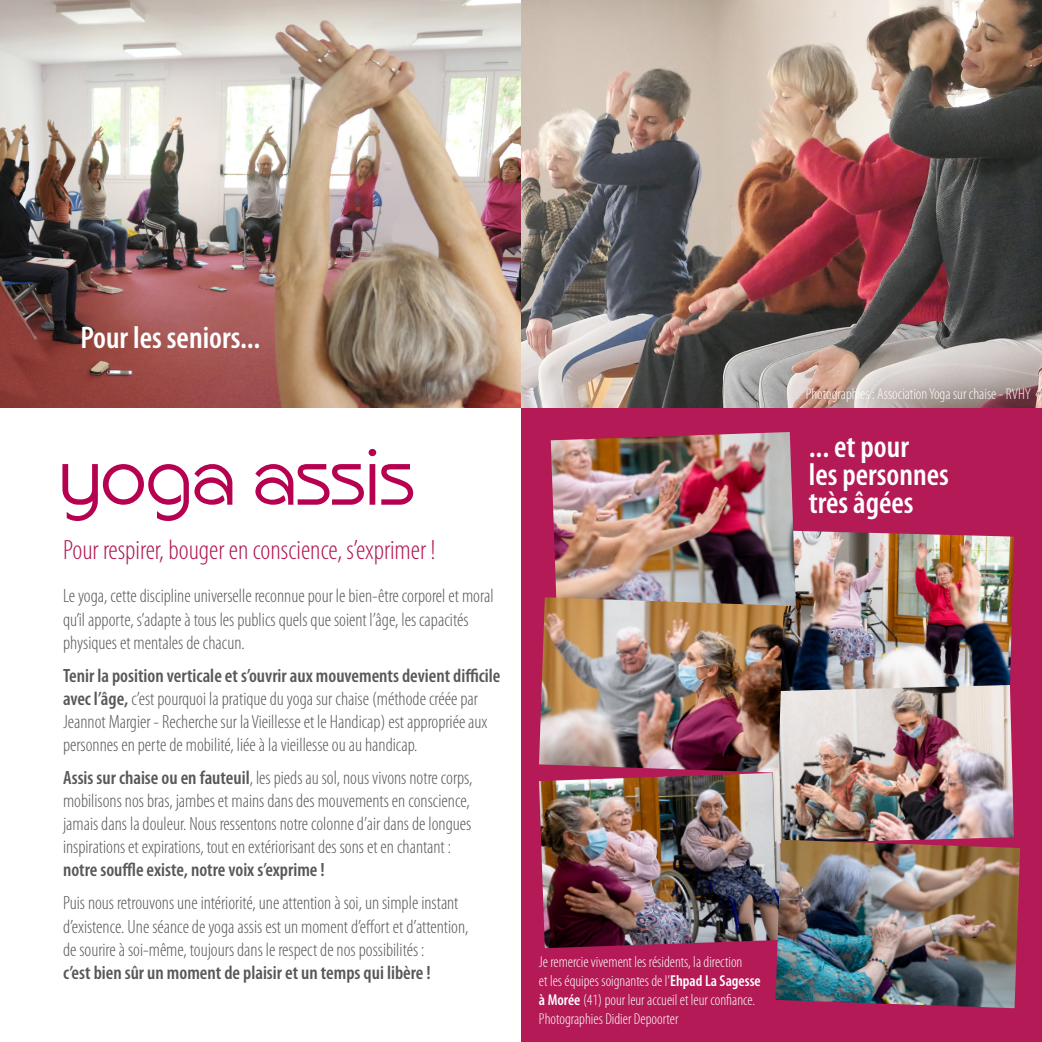
<style>
.page{position:relative;width:1042px;height:1042px;background:#fff}
.page>*{position:absolute;margin:0;border:0;box-sizing:border-box;transform-origin:0 0}
.t1{font:600 condensed 31.5px/28px "Myriad Pro";color:#fff}
.t2{font:300 condensed 28px "Myriad Pro";color:#b21955}
.t3{font:300 condensed 19.25px/23.1px "Myriad Pro";color:#57585a}
.t4{font:300 condensed 15.75px/18.9px "Myriad Pro";color:#fff}
.s1{font-weight:600}
</style>
<div class="page">
<div style="left:521px;top:397px;width:521px;height:645px;background:#b31a56"></div>
<img style="left:539px;top:597px;width:236px;height:351px">
<img style="left:770px;top:530px;width:244px;height:174px">
<img style="left:771px;top:685px;width:243px;height:158px">
<svg style="left:62px;top:464px;width:170px;height:57px"></svg>
<svg style="left:255px;top:449px;width:158px;height:56px"></svg>
<img style="left:0;top:0;width:1042px;height:407px">
<img style="left:775px;top:839px;width:245px;height:169px">
<img style="left:551px;top:432px;width:245px;height:182px">
<p class="t1" style="left:80px;top:323px;width:182px">Pour les seniors...</p>
<p class="t2" style="left:63px;top:533px;width:374px">Pour respirer, bouger en conscience, s’exprimer !</p>
<p class="t3" style="left:63px;top:584px;width:432px">Le yoga, cette discipline universelle reconnue pour le bien-être corporel et moral qu’il apporte, s’adapte à tous les publics quels que soient l’âge, les capacités physiques et mentales de chacun.</p>
<p class="t3" style="left:63px;top:663px;width:439px"><span class="s1">Tenir la position verticale et s’ouvrir aux mouvements devient difficile avec l’âge,</span> c’est pourquoi la pratique du yoga sur chaise (méthode créée par Jeannot Margier - Recherche sur la Vieillesse et le Handicap) est appropriée aux personnes en perte de mobilité, liée à la vieillesse ou au handicap.</p>
<p class="t3" style="left:63px;top:766px;width:411px"><span class="s1">Assis sur chaise ou en fauteuil</span>, les pieds au sol, nous vivons notre corps, mobilisons nos bras, jambes et mains dans des mouvements en conscience, jamais dans la douleur. Nous ressentons notre colonne d’air dans de longues inspirations et expirations, tout en extériorisant des sons et en chantant : <span class="s1">notre souffle existe, notre voix s’exprime !</span></p>
<p class="t3" style="left:63px;top:891px;width:407px">Puis nous retrouvons une intériorité, une attention à soi, un simple instant d’existence. Une séance de yoga assis est un moment d’effort et d’attention, de sourire à soi-même, toujours dans le respect de nos possibilités :<br><span class="s1">c’est bien sûr un moment de plaisir et un temps qui libère !</span></p>
<p class="t4" style="left:539px;top:952px;width:223px">Je remercie vivement les résidents, la direction<br>et les équipes soignantes de l’<span class="s1">Ehpad La Sagesse à Morée</span> (41) pour leur accueil et leur confiance.<br>Photographies Didier Depoorter</p>
<p class="t4" style="left:806px;top:384px;width:227px">Photographies : Association Yoga sur chaise - RVHY</p>
<p class="t1" style="left:809px;top:432px;width:142px">... et pour<br>les personnes</p>
<p class="t1" style="left:809px;top:488px;width:106px">très âgées</p>
</div>
